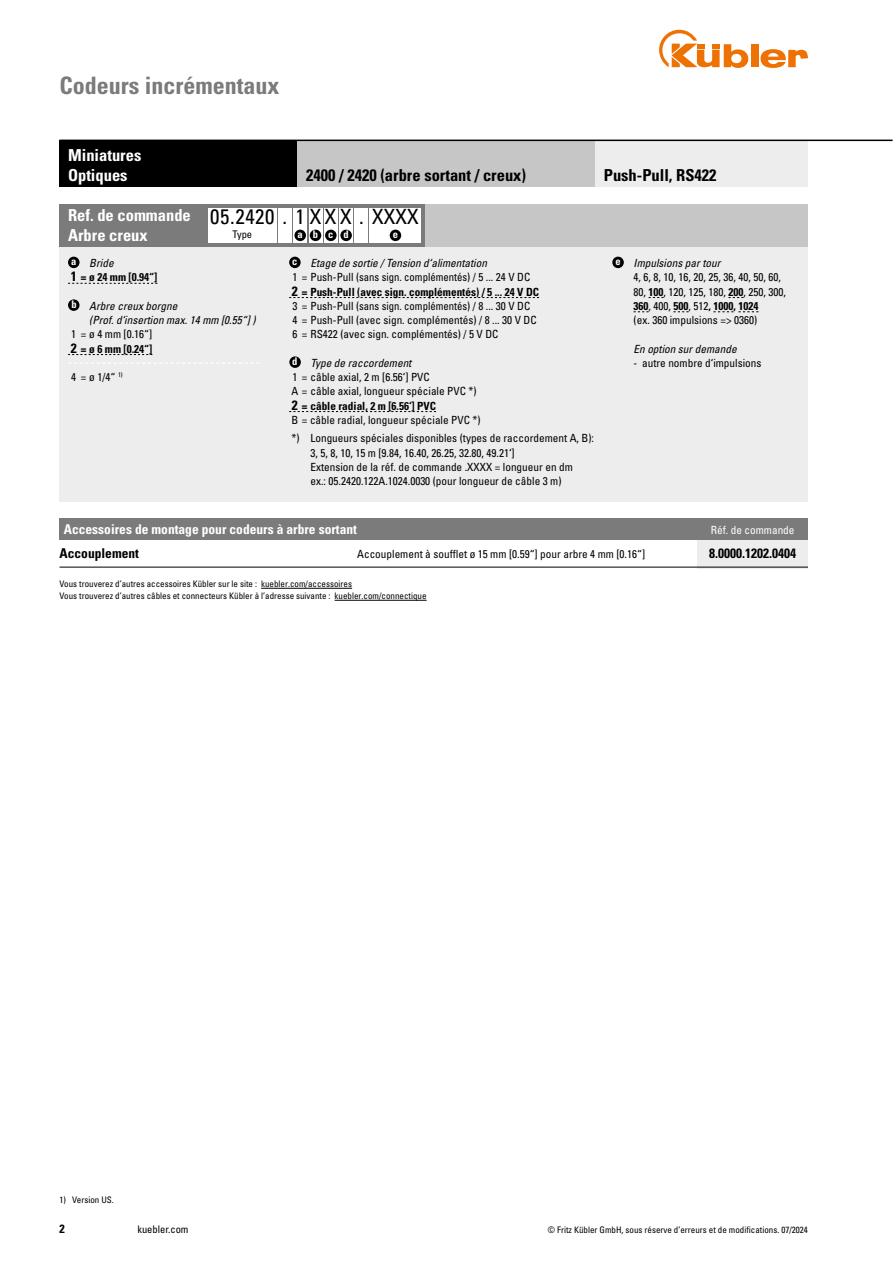
<style>
.page{position:relative;width:893px;height:1263px;background:#fff}
.page>*{position:absolute;margin:0;border:0;box-sizing:border-box;transform-origin:0 0}
.t1{font:700 condensed 24px "Univers LT Std";color:#7c7b7b}
.t2{font:condensed 21px "Univers LT Std";letter-spacing:.03em;color:#000}
.t3{font:700 condensed 16.5px "Univers LT Std";color:#000}
.t4{font:700 condensed 16.5px/19.8px "Univers LT Std";color:#fff}
.t5{font:700 condensed 13.5px "Univers LT Std";color:#fff}
.t6{font:700 condensed 13.5px "Univers LT Std";color:#000}
.t7{font:700 condensed 12px "Univers LT Std";color:#000}
.t8{font:condensed 11.25px/14.2px "Univers LT Std";color:#000}
.t9{font:italic condensed 11.25px/14.2px "Univers LT Std";color:#000}
.t10{font:700 condensed 11.25px/14.2px "Univers LT Std";color:#000}
.t11{font:condensed 11.25px "Univers LT Std";color:#fff}
.t12{font:condensed 10.5px "Univers LT Std";color:#000}
.t13{font:700 condensed 10.5px "Univers LT Std";color:#fff}
.t14{font:condensed 9px/12px "Univers LT Std";color:#000}
.s1{font-weight:400;font-style:italic}
.s2{font-size:13.5px}
.s3{font-weight:700;font-size:13.5px}
.s4{font-weight:700}
.s5{font-style:italic}
</style>
<div class="page">
<div style="left:751px;top:44px;width:7px;height:23px;background:#ee7203"></div>
<svg style="left:760px;top:49px;width:48px;height:19px"></svg>
<svg style="left:659px;top:30px;width:89px;height:38px"></svg>
<div style="left:60px;top:204px;width:748px;height:298px;background:#ededed"></div>
<div style="left:697px;top:540px;width:111px;height:28px;background:#ededed"></div>
<div style="left:425px;top:204px;width:383px;height:43px;background:#c6c6c6"></div>
<div style="left:595px;top:140px;width:213px;height:47px;background:#ededed"></div>
<div style="left:60px;top:140px;width:238px;height:47px;background:#000"></div>
<div style="left:298px;top:140px;width:297px;height:47px;background:#c6c6c6"></div>
<div style="left:60px;top:204px;width:365px;height:43px;background:#7c7b7b"></div>
<div style="left:208px;top:208px;width:68px;height:34px;background:#fff"></div>
<div style="left:278px;top:208px;width:14px;height:34px;background:#fff"></div>
<div style="left:293px;top:208px;width:14px;height:34px;background:#fff"></div>
<div style="left:309px;top:208px;width:13px;height:34px;background:#fff"></div>
<div style="left:324px;top:208px;width:14px;height:34px;background:#fff"></div>
<div style="left:339px;top:208px;width:14px;height:34px;background:#fff"></div>
<div style="left:355px;top:208px;width:13px;height:34px;background:#fff"></div>
<div style="left:370px;top:208px;width:51px;height:34px;background:#fff"></div>
<div style="left:294px;top:230px;width:12px;height:11px;background:#000;border-radius:50%"></div>
<div style="left:310px;top:230px;width:11px;height:11px;background:#000;border-radius:50%"></div>
<div style="left:325px;top:230px;width:12px;height:11px;background:#000;border-radius:50%"></div>
<div style="left:340px;top:230px;width:12px;height:11px;background:#000;border-radius:50%"></div>
<div style="left:390px;top:230px;width:11px;height:11px;background:#000;border-radius:50%"></div>
<div style="left:60px;top:519px;width:748px;height:21px;background:#7c7b7b"></div>
<hr style="left:60px;top:567px;width:748px;height:1px;background:#000">
<hr style="left:261px;top:588px;width:91px;height:1px;background:#000">
<hr style="left:335px;top:600px;width:92px;height:1px;background:#000">
<svg style="left:289px;top:297px;width:250px;height:1px"></svg>
<svg style="left:289px;top:411px;width:147px;height:1px"></svg>
<div style="left:289px;top:257px;width:12px;height:11px;background:#000;border-radius:50%"></div>
<div style="left:289px;top:356px;width:12px;height:12px;background:#000;border-radius:50%"></div>
<svg style="left:713px;top:311px;width:45px;height:1px"></svg>
<div style="left:612px;top:257px;width:12px;height:11px;background:#000;border-radius:50%"></div>
<svg style="left:68px;top:283px;width:89px;height:1px"></svg>
<svg style="left:68px;top:354px;width:84px;height:1px"></svg>
<svg style="left:68px;top:363px;width:191px;height:1px"></svg>
<div style="left:68px;top:257px;width:12px;height:11px;background:#000;border-radius:50%"></div>
<div style="left:68px;top:299px;width:12px;height:12px;background:#000;border-radius:50%"></div>
<hr style="left:60px;top:140px;width:832px;height:1px;background:#000">
<h1 class="t1" style="left:60px;top:71px;width:221px">Codeurs incrémentaux</h1>
<h3 class="t4" style="left:68px;top:145px;width:75px">Miniatures<br>Optiques</h3>
<h3 class="t3" style="left:306px;top:165px;width:221px">2400 / 2420 (arbre sortant / creux)</h3>
<h3 class="t4" style="left:68px;top:206px;width:124px">Ref. de commande<br>Arbre creux</h3>
<h2 class="t2" style="left:210px;top:204px;width:210px">05.2420 . 1 X X X . XXXX</h2>
<p class="t12" style="left:233px;top:228px;width:21px">Type</p>
<p class="t13" style="left:298px;top:228px;width:53px">abcd</p>
<p class="t13" style="left:393px;top:228px;width:7px">e</p>
<p class="t10" style="left:71px;top:256px;width:88px"><sup>a</sup> <span class="s1">Bride<br></span><span class="s2">1</span> = ø 24 mm [0.94“]</p>
<p class="t9" style="left:89px;top:299px;width:168px;text-indent:-18px"><sup>b</sup> Arbre creux borgne<br>(Prof. d‘insertion max. 14 mm [0.55“] )</p>
<p class="t8" style="left:71px;top:327px;width:83px">1 = ø 4 mm [0.16“]<br><span class="s3">2</span> <span class="s4">= ø 6 mm [0.24“]</span></p>
<p class="t8" style="left:71px;top:370px;width:53px">4 = ø 1/4“ <sup>1)</sup></p>
<p class="t8" style="left:292px;top:256px;width:249px"><sup>c</sup> <span class="s5">Etage de sortie / Tension d‘alimentation<br></span>1 = Push-Pull (sans sign. complémentés) / 5 ... 24 V DC<br><span class="s3">2</span> <span class="s4">= Push-Pull (avec sign. complémentés) / 5 ... 24 V DC </span>3 = Push-Pull (sans sign. complémentés) / 8 ... 30 V DC<br>4 = Push-Pull (avec sign. complémentés) / 8 ... 30 V DC 6 = RS422 (avec sign. complémentés) / 5 V DC</p>
<p class="t8" style="left:291px;top:356px;width:191px"><sup>d</sup> <span class="s5">Type de raccordement<br></span>1 = câble axial, 2 m [6.56‘] PVC<br>A = câble axial, longueur spéciale PVC *)<br><span class="s3">2</span> <span class="s4">= câble radial, 2 m [6.56‘] PVC<br></span>B = câble radial, longueur spéciale PVC *)</p>
<p class="t8" style="left:310px;top:431px;width:285px;text-indent:-19px">*) Longueurs spéciales disponibles (types de raccordement A, B):<br>3, 5, 8, 10, 15 m [9.84, 16.40, 26.25, 32.80, 49.21‘]<br>Extension de la réf. de commande .XXXX = longueur en dm<br>ex.: 05.2420.122A.1024.0030 (pour longueur de câble 3 m)</p>
<h3 class="t3" style="left:604px;top:165px;width:114px">Push-Pull, RS422</h3>
<p class="t8" style="left:634px;top:256px;width:154px;text-indent:-18px"><sup>e</sup> <span class="s5">Impulsions par tour<br></span>4, 6, 8, 10, 16, 20, 25, 36, 40, 50, 60,<br>80, <span class="s4">100</span>, 120, 125, 180, <span class="s4">200</span>, 250, 300,<br><span class="s4">360</span>, 400, <span class="s4">500</span>, 512<span class="s4">, 1000, 1024<br></span>(ex. 360 impulsions =&gt; 0360)</p>
<p class="t9" style="left:634px;top:341px;width:105px">En option sur demande</p>
<p class="t8" style="left:634px;top:356px;width:129px">- autre nombre d‘impulsions</p>
<p class="t5" style="left:64px;top:521px;width:295px">Accessoires de montage pour codeurs à arbre sortant</p>
<p class="t11" style="left:711px;top:523px;width:85px">Réf. de commande</p>
<p class="t6" style="left:60px;top:545px;width:81px">Accouplement</p>
<p class="t8" style="left:357px;top:547px;width:290px">Accouplement à soufflet ø 15 mm [0.59“] pour arbre 4 mm [0.16“]</p>
<p class="t6" style="left:709px;top:545px;width:88px">8.0000.1202.0404</p>
<p class="t14" style="left:60px;top:578px;width:369px">Vous trouverez d’autres accessoires Kübler sur le site : kuebler.com/accessoires<br>Vous trouverez d’autres câbles et connecteurs Kübler à l’adresse suivante : kuebler.com/connectique</p>
<p class="t14" style="left:60px;top:1194px;width:56px">1) Version US.</p>
<p class="t7" style="left:60px;top:1221px;width:7px">2</p>
<p class="t12" style="left:137px;top:1223px;width:53px">kuebler.com</p>
<p class="t14" style="left:548px;top:1224px;width:262px">© Fritz Kübler GmbH, sous réserve d’erreurs et de modifications. 07/2024</p>
</div>
